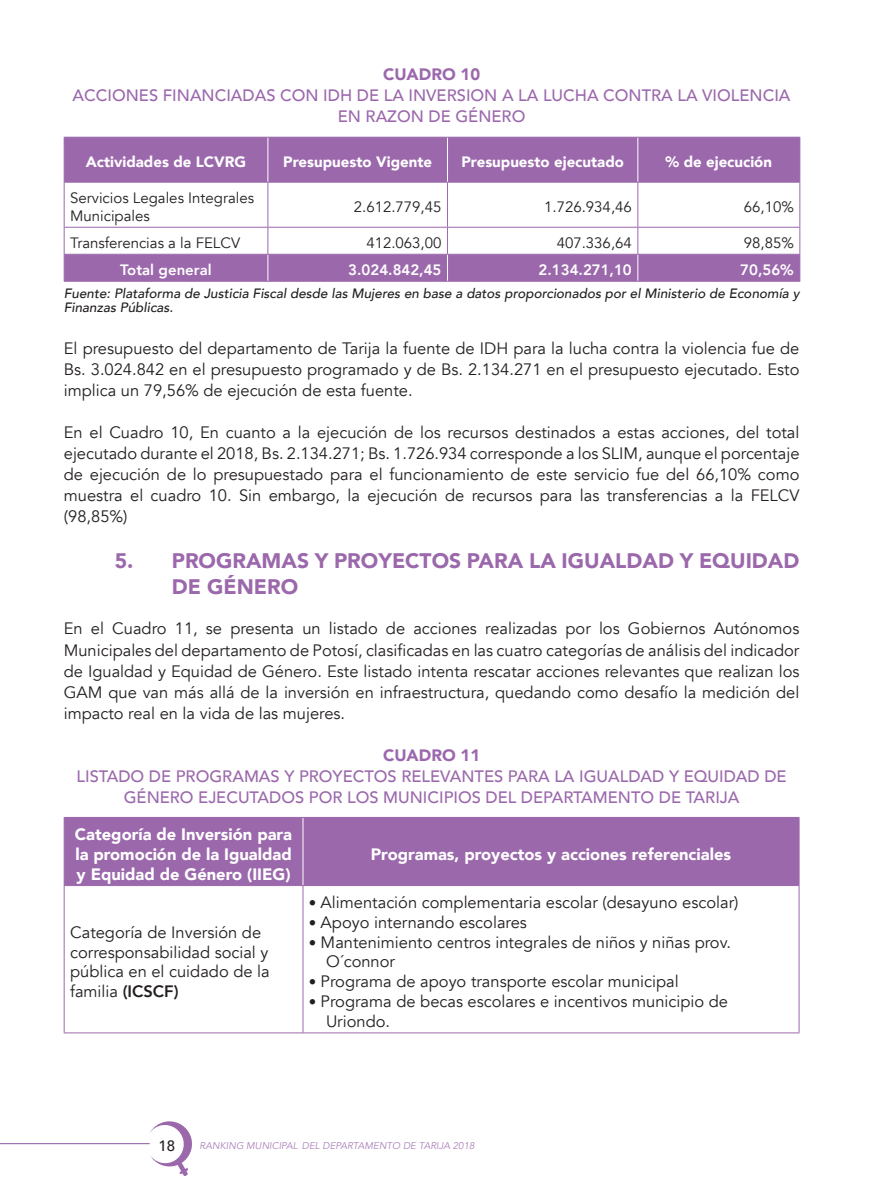
<style>
.page{position:relative;width:893px;height:1191px;background:#fff}
.page>*{position:absolute;margin:0;border:0;box-sizing:border-box;transform-origin:0 0}
.t1{font:900 21px/25.2px "Avenir";color:#9b68ac}
.t2{font:16.5px/21px "Avenir";color:#231f20;text-align:justify}
.t3{font:500 16.5px/21px "Avenir";color:#9b68ac;text-align:center}
.t4{font:900 16.5px/19.8px "Avenir";color:#fff;text-align:justify}
.t5{font:900 16.5px "Avenir";color:#9b68ac}
.t6{font:15px/18px "Avenir";color:#231f20}
.t7{font:900 15px "Avenir";color:#fff}
.t8{font:800 15px "Avenir";color:#fff}
.t9{font:500 15px "Avenir";color:#231f20}
.t10{font:italic 500 13.5px/14px "Avenir";color:#231f20}
.t11{font:italic 9.75px "Avenir";color:#ab81b9}
.s1{font-weight:800}
.s2{font-size:15px}
</style>
<div class="page">
<hr style="left:0;top:1143px;width:150px;height:1px;background:#9b68ac">
<svg style="left:150px;top:1121px;width:42px;height:55px"></svg>
<div style="left:65px;top:138px;width:734px;height:143px;background:#9b68ac"></div>
<svg style="left:65px;top:183px;width:734px;height:71px"></svg>
<hr style="left:267px;top:183px;width:1px;height:44px;background:#9b68ac">
<hr style="left:447px;top:183px;width:1px;height:44px;background:#9b68ac">
<hr style="left:637px;top:183px;width:1px;height:44px;background:#9b68ac">
<hr style="left:64px;top:183px;width:1px;height:44px;background:#9b68ac">
<hr style="left:799px;top:183px;width:1px;height:44px;background:#9b68ac">
<hr style="left:64px;top:227px;width:204px;height:1px;background:#9b68ac">
<hr style="left:268px;top:227px;width:179px;height:1px;background:#9b68ac">
<hr style="left:447px;top:227px;width:191px;height:1px;background:#9b68ac">
<hr style="left:638px;top:227px;width:162px;height:1px;background:#9b68ac">
<hr style="left:637px;top:138px;width:1px;height:44px;background:#fff">
<hr style="left:447px;top:138px;width:1px;height:44px;background:#fff">
<hr style="left:267px;top:138px;width:1px;height:44px;background:#fff">
<svg style="left:637px;top:228px;width:1px;height:53px"></svg>
<svg style="left:267px;top:228px;width:1px;height:53px"></svg>
<svg style="left:447px;top:228px;width:1px;height:53px"></svg>
<hr style="left:64px;top:254px;width:204px;height:1px;background:#9b68ac">
<svg style="left:64px;top:228px;width:1px;height:53px"></svg>
<hr style="left:268px;top:254px;width:179px;height:1px;background:#9b68ac">
<hr style="left:447px;top:254px;width:191px;height:1px;background:#9b68ac">
<hr style="left:638px;top:254px;width:162px;height:1px;background:#9b68ac">
<svg style="left:799px;top:228px;width:1px;height:53px"></svg>
<hr style="left:64px;top:281px;width:204px;height:1px;background:#9b68ac">
<hr style="left:268px;top:281px;width:179px;height:1px;background:#9b68ac">
<hr style="left:447px;top:281px;width:191px;height:1px;background:#9b68ac">
<hr style="left:638px;top:281px;width:162px;height:1px;background:#9b68ac">
<hr style="left:64px;top:137px;width:204px;height:1px;background:#9b68ac">
<hr style="left:64px;top:138px;width:1px;height:44px;background:#9b68ac">
<hr style="left:268px;top:137px;width:179px;height:1px;background:#9b68ac">
<hr style="left:447px;top:137px;width:191px;height:1px;background:#9b68ac">
<hr style="left:638px;top:137px;width:162px;height:1px;background:#9b68ac">
<hr style="left:799px;top:138px;width:1px;height:44px;background:#9b68ac">
<hr style="left:64px;top:182px;width:204px;height:1px;background:#9b68ac">
<hr style="left:268px;top:182px;width:179px;height:1px;background:#9b68ac">
<hr style="left:447px;top:182px;width:191px;height:1px;background:#9b68ac">
<hr style="left:638px;top:182px;width:162px;height:1px;background:#9b68ac">
<div style="left:65px;top:818px;width:734px;height:67px;background:#9b68ac"></div>
<hr style="left:303px;top:886px;width:1px;height:146px;background:#9b68ac">
<hr style="left:64px;top:886px;width:1px;height:146px;background:#9b68ac">
<hr style="left:799px;top:886px;width:1px;height:146px;background:#9b68ac">
<hr style="left:64px;top:1032px;width:239px;height:1px;background:#9b68ac">
<hr style="left:303px;top:1032px;width:496px;height:1px;background:#9b68ac">
<hr style="left:303px;top:818px;width:1px;height:67px;background:#fff">
<hr style="left:64px;top:817px;width:239px;height:1px;background:#9b68ac">
<hr style="left:64px;top:818px;width:1px;height:67px;background:#9b68ac">
<hr style="left:303px;top:817px;width:496px;height:1px;background:#9b68ac">
<hr style="left:799px;top:818px;width:1px;height:67px;background:#9b68ac">
<hr style="left:64px;top:885px;width:239px;height:1px;background:#9b68ac">
<hr style="left:303px;top:885px;width:496px;height:1px;background:#9b68ac">
<p class="t5" style="left:383px;top:60px;width:99px">CUADRO 10</p>
<p class="t3" style="left:73px;top:84px;width:719px">ACCIONES FINANCIADAS CON IDH DE LA INVERSION A LA LUCHA CONTRA LA VIOLENCIA<br>EN RAZON DE GÉNERO</p>
<p class="t7" style="left:86px;top:149px;width:162px">Actividades de LCVRG</p>
<p class="t7" style="left:283px;top:149px;width:150px">Presupuesto Vigente</p>
<p class="t7" style="left:461px;top:149px;width:164px">Presupuesto ejecutado</p>
<p class="t7" style="left:666px;top:149px;width:108px">% de ejecución</p>
<p class="t6" style="left:70px;top:189px;width:185px">Servicios Legales Integrales<br>Municipales</p>
<p class="t6" style="left:354px;top:198px;width:89px">2.612.779,45</p>
<p class="t6" style="left:544px;top:198px;width:89px">1.726.934,46</p>
<p class="t6" style="left:744px;top:198px;width:52px">66,10%</p>
<p class="t6" style="left:70px;top:234px;width:172px">Transferencias a la FELCV</p>
<p class="t6" style="left:366px;top:234px;width:77px">412.063,00</p>
<p class="t6" style="left:557px;top:234px;width:77px">407.336,64</p>
<p class="t6" style="left:744px;top:234px;width:52px">98,85%</p>
<p class="t8" style="left:120px;top:258px;width:93px">Total general</p>
<p class="t8" style="left:348px;top:258px;width:95px">3.024.842,45</p>
<p class="t8" style="left:539px;top:258px;width:95px">2.134.271,10</p>
<p class="t8" style="left:740px;top:258px;width:55px">70,56%</p>
<p class="t10" style="left:64px;top:287px;width:737px">Fuente: Plataforma de Justicia Fiscal desde las Mujeres en base a datos proporcionados por el Ministerio de Economía y<br>Finanzas Públicas.</p>
<p class="t2" style="left:64px;top:338px;width:737px">El presupuesto del departamento de Tarija la fuente de IDH para la lucha contra la violencia fue de Bs. 3.024.842 en el presupuesto programado y de Bs. 2.134.271 en el presupuesto ejecutado. Esto implica un 79,56% de ejecución de esta fuente.</p>
<p class="t2" style="left:64px;top:422px;width:737px">En el Cuadro 10, En cuanto a la ejecución de los recursos destinados a estas acciones, del total ejecutado durante el 2018, Bs. 2.134.271; Bs. 1.726.934 corresponde a los SLIM, aunque el porcentaje de ejecución de lo presupuestado para el funcionamiento de este servicio fue del 66,10% como muestra el cuadro 10. Sin embargo, la ejecución de recursos para las transferencias a la FELCV (98,85%)</p>
<p class="t1" style="left:172px;top:548px;width:629px;text-indent:-57px">5. PROGRAMAS Y PROYECTOS PARA LA IGUALDAD Y EQUIDAD<br>DE GÉNERO</p>
<p class="t2" style="left:64px;top:618px;width:737px">En el Cuadro 11, se presenta un listado de acciones realizadas por los Gobiernos Autónomos Municipales del departamento de Potosí, clasificadas en las cuatro categorías de análisis del indicador de Igualdad y Equidad de Género. Este listado intenta rescatar acciones relevantes que realizan los GAM que van más allá de la inversión en infraestructura, quedando como desafío la medición del impacto real en la vida de las mujeres.</p>
<p class="t5" style="left:383px;top:740px;width:99px">CUADRO 11</p>
<p class="t3" style="left:77px;top:764px;width:712px">LISTADO DE PROGRAMAS Y PROYECTOS RELEVANTES PARA LA IGUALDAD Y EQUIDAD DE<br>GÉNERO EJECUTADOS POR LOS MUNICIPIOS DEL DEPARTAMENTO DE TARIJA</p>
<p class="t4" style="left:75px;top:824px;width:219px">Categoría de Inversión para la promoción de la Igualdad y Equidad de Género (IIEG)</p>
<p class="t4" style="left:371px;top:843px;width:362px">Programas, proyectos y acciones referenciales</p>
<p class="t2" style="left:70px;top:922px;width:201px;line-height:19.8px;text-align:left">Categoría de Inversión de corresponsabilidad social y pública en el cuidado de la familia <span class="s1">(ICSCF)</span></p>
<p class="t2" style="left:309px;top:892px;width:431px"><span class="s2">•</span> Alimentación complementaria escolar (desayuno escolar)</p>
<p class="t2" style="left:309px;top:912px;width:219px"><span class="s2">•</span> Apoyo internando escolares</p>
<p class="t2" style="left:326px;top:932px;width:407px;line-height:19.8px;text-indent:-17px"><span class="s2">•</span> Mantenimiento centros integrales de niños y niñas prov.<br>O´connor</p>
<p class="t2" style="left:309px;top:971px;width:371px"><span class="s2">•</span> Programa de apoyo transporte escolar municipal</p>
<p class="t2" style="left:326px;top:991px;width:404px;line-height:19.8px;text-indent:-17px"><span class="s2">•</span> Programa de becas escolares e incentivos municipio de<br>Uriondo.</p>
<p class="t9" style="left:158px;top:1132px;width:18px">18</p>
<p class="t11" style="left:200px;top:1139px;width:276px">RANKING MUNICIPAL DEL DEPARTAMENTO DE TARIJA 2018</p>
</div>
